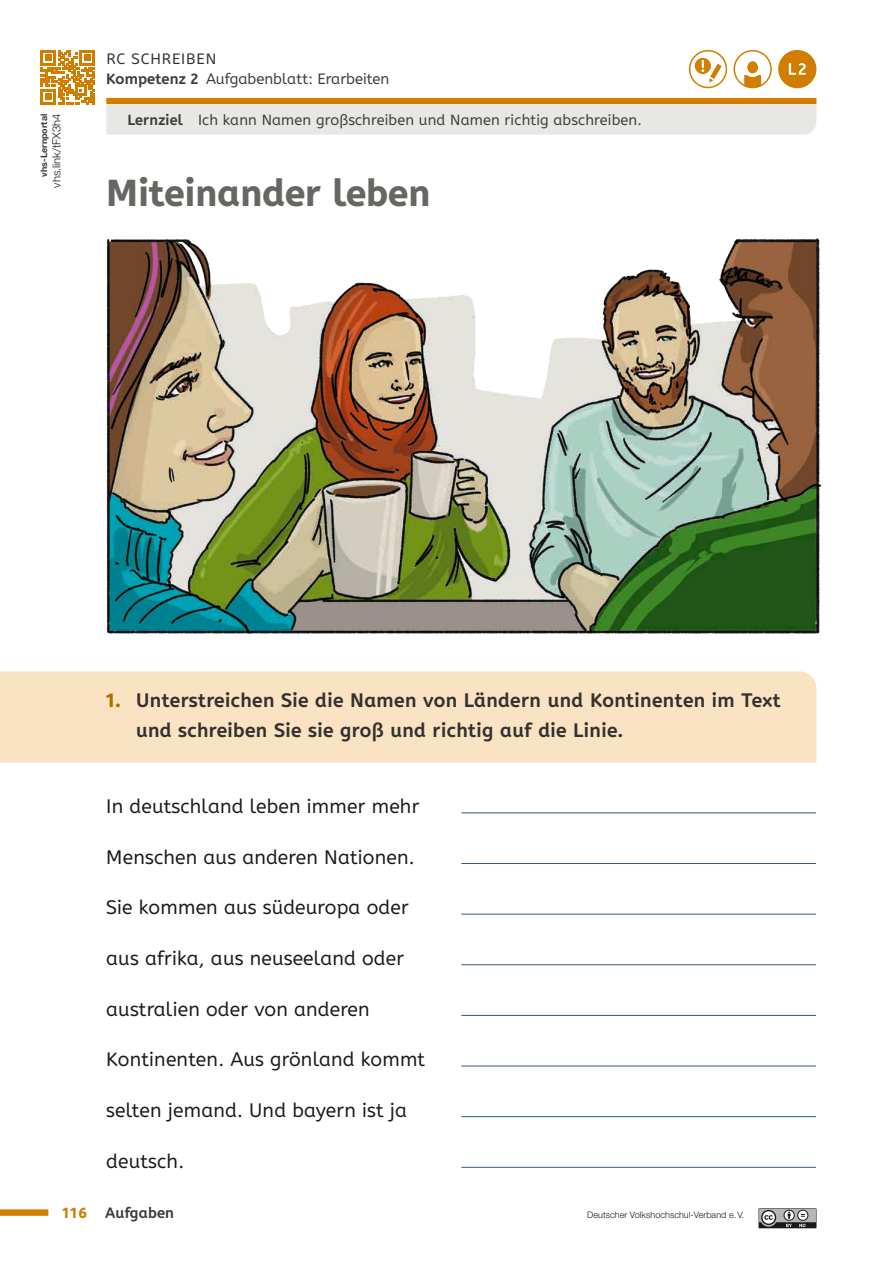
<style>
.page{position:relative;width:893px;height:1263px;background:#fff}
.page>*{position:absolute;margin:0;border:0;box-sizing:border-box;transform-origin:0 0}
.t1{font:800 37.5px "A Be Zeh EDU";letter-spacing:.005em;color:#686663}
.t2{font:19.5px "A Be Zeh EDU";letter-spacing:.01em;color:#1b1917}
.t3{font:700 19.5px/30.5px "A Be Zeh EDU";letter-spacing:.02em;color:#33302e}
.t4{font:15px/20.2px "A Be Zeh EDU";color:#3d3b38}
.t5{font:700 15px "A Be Zeh EDU";letter-spacing:.01em;color:#3d3b38}
.t6{font:14.7px "A Be Zeh EDU";letter-spacing:.01em;color:#3d3b38}
.t7{font:300 11.25px "Helvetica Neue LT Pro";color:#1b1917}
.t8{font:300 9px "Helvetica Neue LT Pro";letter-spacing:.005em;color:#1b1917}
.t9{font:700 9px "Helvetica Neue LT Pro";color:#3d3b38}
.s1{color:#33302e}
.s2{font-weight:700}
.s3{font-weight:800;color:#b26c00}
.s4{font-weight:800;color:#d07d00}
</style>
<div class="page">
<div style="left:0;top:1209px;width:48px;height:7px;background:#d07d00"></div>
<div style="left:106px;top:98px;width:710px;height:6px;background:#d07d00"></div>
<svg style="left:759px;top:1208px;width:57px;height:20px"></svg>
<svg style="left:41px;top:50px;width:54px;height:54px"></svg>
<div style="left:106px;top:104px;width:710px;height:31px;background:#e7e7e6"></div>
<div style="left:0;top:671px;width:816px;height:91px;background:#fae3c3"></div>
<hr style="left:461px;top:813px;width:355px;height:1px;background:#36587f">
<hr style="left:461px;top:863px;width:355px;height:1px;background:#36587f">
<hr style="left:461px;top:914px;width:355px;height:1px;background:#36587f">
<hr style="left:461px;top:964px;width:355px;height:1px;background:#36587f">
<hr style="left:461px;top:1015px;width:355px;height:1px;background:#36587f">
<hr style="left:461px;top:1066px;width:355px;height:1px;background:#36587f">
<hr style="left:461px;top:1116px;width:355px;height:1px;background:#36587f">
<hr style="left:461px;top:1167px;width:355px;height:1px;background:#36587f">
<div style="left:689px;top:50px;width:38px;height:38px;border:2px solid #d07d00;border-radius:50%"></div>
<svg style="left:695px;top:58px;width:27px;height:25px"></svg>
<div style="left:747px;top:61px;width:11px;height:12px;background:#d07d00;border-radius:50%"></div>
<svg style="left:744px;top:75px;width:17px;height:13px"></svg>
<div style="left:733px;top:50px;width:39px;height:38px;border:2px solid #d07d00;border-radius:50%"></div>
<img style="left:106px;top:238px;width:716px;height:396px">
<div style="left:779px;top:51px;width:37px;height:36px;background:#d07d00;border-radius:50%"></div>
<div style="left:778px;top:50px;width:38px;height:38px;border:2px solid #d07d00;border-radius:50%"></div>
<svg style="left:789px;top:63px;width:17px;height:12px"></svg>
<p class="t4" style="left:106px;top:49px;width:285px"><span class="s1">RC SCHREIBEN<br></span><span class="s2">Kompetenz 2</span> Aufgabenblatt: Erarbeiten</p>
<p class="t9" style="left:38px;top:177px;width:65px;rotate:-90deg">vhs-Lernportal</p>
<p class="t7" style="left:50px;top:188px;width:75px;rotate:-90deg">vhs.link/tFX3h4</p>
<p class="t6" style="left:128px;top:110px;width:516px"><span class="s2">Lernziel</span> Ich kann Namen großschreiben und Namen richtig abschreiben.</p>
<h1 class="t1" style="left:106px;top:167px;width:326px">Miteinander leben</h1>
<p class="t3" style="left:136px;top:685px;width:646px;text-indent:-30px"><span class="s3">1.</span> Unterstreichen Sie die Namen von Ländern und Kontinenten im Text und schreiben Sie sie groß und richtig auf die Linie.</p>
<p class="t2" style="left:106px;top:794px;width:315px">In deutschland leben immer mehr</p>
<p class="t2" style="left:106px;top:845px;width:310px">Menschen aus anderen Nationen.</p>
<p class="t2" style="left:106px;top:895px;width:304px">Sie kommen aus südeuropa oder</p>
<p class="t2" style="left:106px;top:946px;width:299px">aus afrika, aus neuseeland oder</p>
<p class="t2" style="left:106px;top:996px;width:265px">australien oder von anderen</p>
<p class="t2" style="left:106px;top:1047px;width:320px">Kontinenten. Aus grönland kommt</p>
<p class="t2" style="left:106px;top:1098px;width:302px">selten jemand. Und bayern ist ja</p>
<p class="t2" style="left:106px;top:1148px;width:79px">deutsch.</p>
<p class="t5" style="left:62px;top:1203px;width:113px"><span class="s4">116</span> Aufgaben</p>
<p class="t8" style="left:587px;top:1209px;width:158px">Deutscher Volkshochschul-Verband e.V.</p>
</div>
